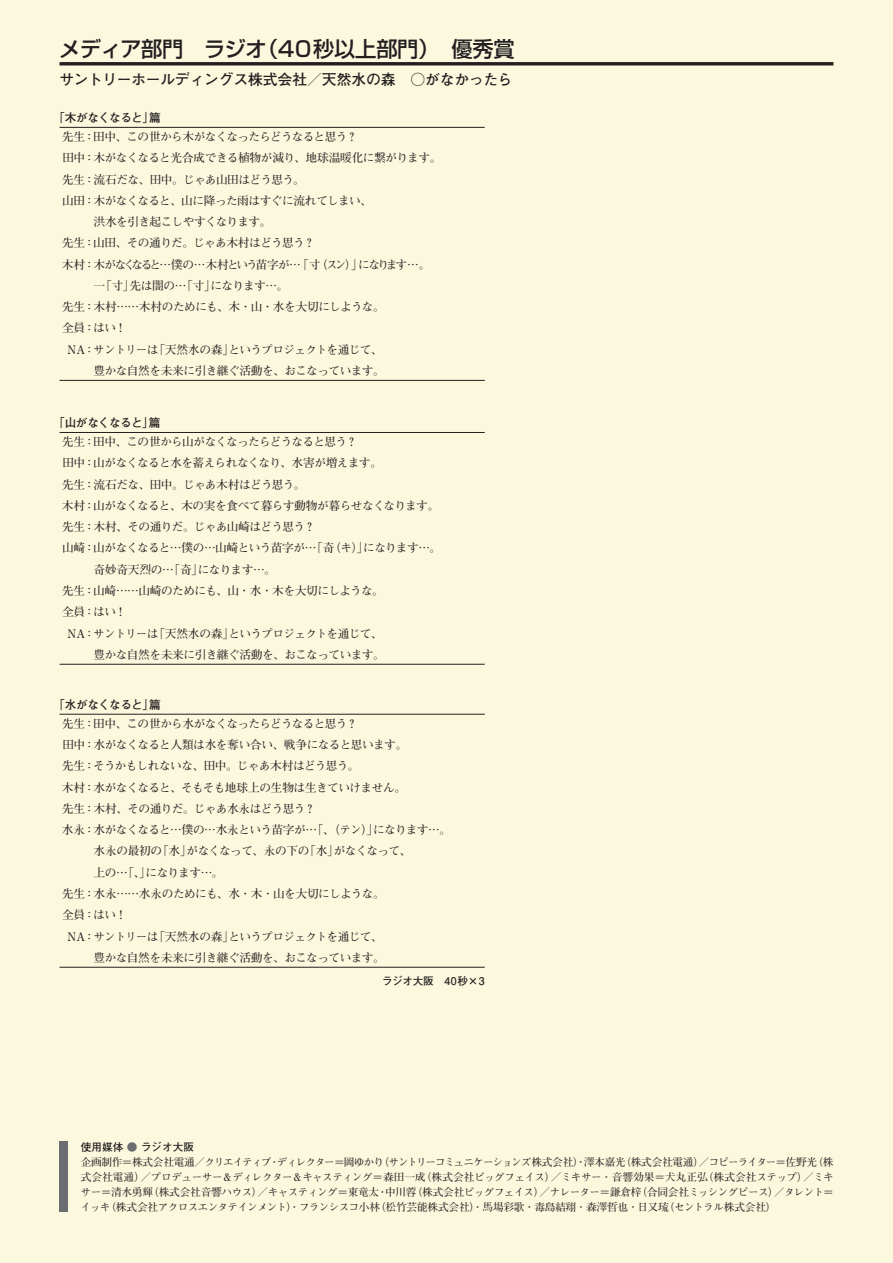
<style>
.page{position:relative;width:893px;height:1263px;background:#fbf8de}
.page>*{position:absolute;margin:0;border:0;box-sizing:border-box;transform-origin:0 0}
.t1{font:500 21.3px "Shin Go Pr 6";letter-spacing:-.015em;color:#231f20}
.t2{font:700 14.85px "Futo Go B101 Pr 6";letter-spacing:-.02em;color:#231f20}
.t3{font:700 11.7px "Futo Min A101 Pr 6";letter-spacing:-.05em;color:#231f20}
.t4{font:700 11.7px "Futo Min A101 Pr 6";letter-spacing:-.185em;color:#231f20}
.t5{font:700 11.7px "Futo Go B101 Pr 6";letter-spacing:-.06em;color:#231f20}
.t6{font:700 11.7px "Futo Min A101 Pr 6";letter-spacing:-.025em;color:#231f20}
.t7{font:700 10.65px/14.9px "Futo Min A101 Pr 6";letter-spacing:-.02em;color:#231f20;text-align:justify}
.t8{font:700 10.65px "Futo Go B101 Pr 6";letter-spacing:-.03em;color:#231f20}
.t9{font:700 10.65px "Futo Go B101 Pr 6";color:#231f20}
.s1{color:#6c6d70}
</style>
<div class="page">
<hr style="left:60px;top:127px;width:425px;height:1px;background:#231f20">
<hr style="left:60px;top:380px;width:425px;height:1px;background:#231f20">
<div style="left:60px;top:1142px;width:8px;height:70px;background:#6c6d70"></div>
<hr style="left:60px;top:432px;width:425px;height:1px;background:#231f20">
<hr style="left:60px;top:664px;width:425px;height:1px;background:#231f20">
<hr style="left:60px;top:714px;width:425px;height:1px;background:#231f20">
<hr style="left:60px;top:967px;width:425px;height:1px;background:#231f20">
<hr style="left:60px;top:62px;width:773px;height:3px;background:#231f20">
<h1 class="t1" style="left:59px;top:31px;width:457px">メディア部門　ラジオ（40秒以上部門）　優秀賞</h1>
<p class="t2" style="left:59px;top:68px;width:455px">サントリーホールディングス株式会社／天然水の森　○がなかったら</p>
<p class="t5" style="left:53px;top:108px;width:109px">「木がなくなると」篇</p>
<p class="t3" style="left:62px;top:128px;width:297px">先生 ： 田中、この世から木がなくなったらどうなると思う？</p>
<p class="t3" style="left:62px;top:149px;width:381px">田中 ： 木がなくなると光合成できる植物が減り、地球温暖化に繋がります。</p>
<p class="t3" style="left:62px;top:170px;width:245px">先生 ： 流石だな、田中。じゃあ山田はどう思う。</p>
<p class="t3" style="left:62px;top:191px;width:312px">山田 ： 木がなくなると、山に降った雨はすぐに流れてしまい、</p>
<p class="t3" style="left:93px;top:213px;width:180px">洪水を引き起こしやすくなります。</p>
<p class="t3" style="left:62px;top:234px;width:255px">先生 ： 山田、その通りだ。じゃあ木村はどう思う？</p>
<p class="t4" style="left:62px;top:255px;width:370px">木村 ： 木がなくなると…僕の…木村という苗字が…「寸（スン）」になります…。</p>
<p class="t3" style="left:93px;top:276px;width:197px">一「寸」先は闇の…「寸」になります…。</p>
<p class="t3" style="left:62px;top:298px;width:324px">先生 ： 木村……木村のためにも、木・山・水を大切にしような。</p>
<p class="t3" style="left:62px;top:319px;width:66px">全員 ： はい！</p>
<p class="t3" style="left:67px;top:340px;width:317px">NA ： サントリーは「天然水の森」というプロジェクトを通じて、</p>
<p class="t3" style="left:93px;top:361px;width:293px">豊かな自然を未来に引き継ぐ活動を、おこなっています。</p>
<p class="t5" style="left:53px;top:413px;width:109px">「山がなくなると」篇</p>
<p class="t3" style="left:62px;top:433px;width:297px">先生 ： 田中、この世から山がなくなったらどうなると思う？</p>
<p class="t3" style="left:62px;top:454px;width:321px">田中 ： 山がなくなると水を蓄えられなくなり、水害が増えます。</p>
<p class="t3" style="left:62px;top:475px;width:245px">先生 ： 流石だな、田中。じゃあ木村はどう思う。</p>
<p class="t3" style="left:62px;top:496px;width:379px">木村 ： 山がなくなると、木の実を食べて暮らす動物が暮らせなくなります。</p>
<p class="t3" style="left:62px;top:518px;width:255px">先生 ： 木村、その通りだ。じゃあ山崎はどう思う？</p>
<p class="t3" style="left:62px;top:539px;width:381px">山崎 ： 山がなくなると…僕の…山崎という苗字が…「奇（キ）」になります…。</p>
<p class="t6" style="left:93px;top:560px;width:184px">奇妙奇天烈の…「奇」になります…。</p>
<p class="t3" style="left:62px;top:581px;width:324px">先生 ： 山崎……山崎のためにも、山・水・木を大切にしような。</p>
<p class="t3" style="left:62px;top:603px;width:66px">全員 ： はい！</p>
<p class="t3" style="left:67px;top:624px;width:317px">NA ： サントリーは「天然水の森」というプロジェクトを通じて、</p>
<p class="t3" style="left:93px;top:645px;width:293px">豊かな自然を未来に引き継ぐ活動を、おこなっています。</p>
<p class="t5" style="left:53px;top:695px;width:109px">「水がなくなると」篇</p>
<p class="t3" style="left:62px;top:714px;width:297px">先生 ： 田中、この世から水がなくなったらどうなると思う？</p>
<p class="t3" style="left:62px;top:736px;width:346px">田中 ： 水がなくなると人類は水を奪い合い、戦争になると思います。</p>
<p class="t3" style="left:62px;top:757px;width:299px">先生 ： そうかもしれないな、田中。じゃあ木村はどう思う。</p>
<p class="t3" style="left:62px;top:778px;width:346px">木村 ： 水がなくなると、そもそも地球上の生物は生きていけません。</p>
<p class="t3" style="left:62px;top:799px;width:255px">先生 ： 木村、その通りだ。じゃあ水永はどう思う？</p>
<p class="t3" style="left:62px;top:821px;width:391px">水永 ： 水がなくなると…僕の…水永という苗字が…「、（テン）」になります…。</p>
<p class="t3" style="left:93px;top:842px;width:320px">水永の最初の「水」がなくなって、永の下の「水」がなくなって、</p>
<p class="t3" style="left:93px;top:863px;width:132px">上の…「、」になります…。</p>
<p class="t3" style="left:62px;top:884px;width:324px">先生 ： 水永……水永のためにも、水・木・山を大切にしような。</p>
<p class="t3" style="left:62px;top:906px;width:66px">全員 ： はい！</p>
<p class="t3" style="left:67px;top:927px;width:317px">NA ： サントリーは「天然水の森」というプロジェクトを通じて、</p>
<p class="t3" style="left:93px;top:948px;width:293px">豊かな自然を未来に引き継ぐ活動を、おこなっています。</p>
<p class="t8" style="left:382px;top:973px;width:104px">ラジオ大阪　40秒×3</p>
<p class="t9" style="left:81px;top:1138px;width:115px">使用媒体 <span class="s1">●</span> ラジオ大阪</p>
<p class="t7" style="left:80px;top:1154px;width:755px">企画制作＝株式会社電通／クリエイティブ・ディレクター＝岡ゆかり（サントリーコミュニケーションズ株式会社）・澤本嘉光（株式会社電通）／コピーライター＝佐野光（株式会社電通）／プロデューサー＆ディレクター＆キャスティング＝森田一成（株式会社ビッグフェイス）／ミキサー・音響効果＝犬丸正弘（株式会社ステップ）／ミキサー＝清水勇輝（株式会社音響ハウス）／キャスティング＝東竜太・中川蓉（株式会社ビッグフェイス）／ナレーター＝鎌倉梓（合同会社ミッシングピース）／タレント＝イッキ（株式会社アクロスエンタテインメント）・フランシスコ小林（松竹芸能株式会社）・馬場彩歌・毒島結翔・森澤哲也・日又琉（セントラル株式会社）</p>
</div>
